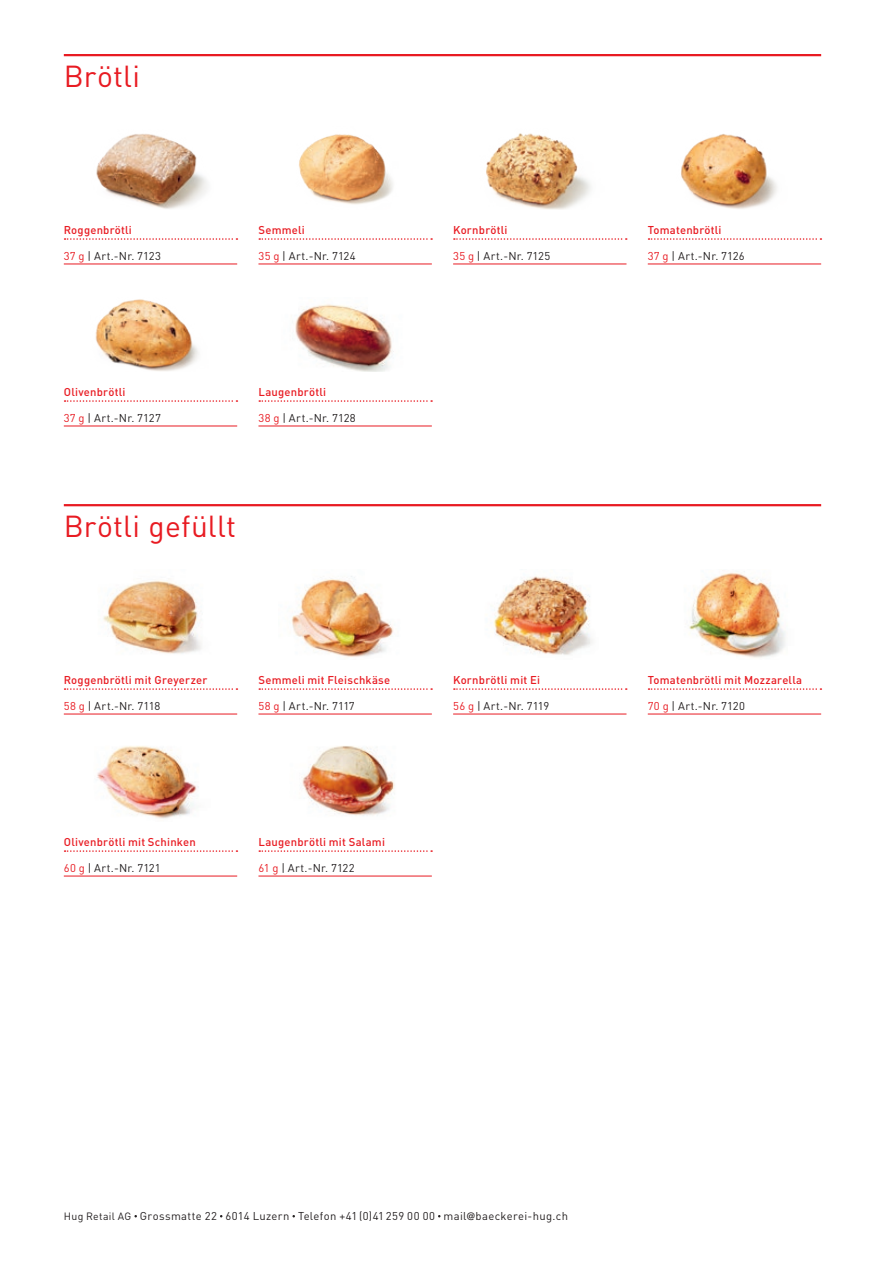
<style>
.page{position:relative;width:885px;height:1263px;background:#fff}
.page>*{position:absolute;margin:0;border:0;box-sizing:border-box;transform-origin:0 0}
.t1{font:30px "DINOT";letter-spacing:.005em;color:#e81b22}
.t2{font:11.25px "DINOT";letter-spacing:.03em;color:#231f20}
.t3{font:500 11.25px "DINOT";letter-spacing:.02em;color:#e81b22}
.s1{color:#e81b22}
.s2{font-size:10.5px}
.s3{font-family:"Corporate S";font-weight:600}
</style>
<div class="page">
<hr style="left:64px;top:504px;width:757px;height:2px;background:#e81b22">
<img style="left:103px;top:580px;width:98px;height:74px">
<svg style="left:65px;top:688px;width:172px;height:2px"></svg>
<hr style="left:64px;top:714px;width:173px;height:1px;background:#e81b22">
<img style="left:291px;top:576px;width:103px;height:82px">
<svg style="left:259px;top:688px;width:173px;height:2px"></svg>
<hr style="left:258px;top:714px;width:174px;height:1px;background:#e81b22">
<img style="left:493px;top:576px;width:99px;height:79px">
<svg style="left:454px;top:688px;width:172px;height:2px"></svg>
<hr style="left:453px;top:714px;width:173px;height:1px;background:#e81b22">
<img style="left:689px;top:572px;width:96px;height:86px">
<svg style="left:648px;top:688px;width:173px;height:2px"></svg>
<hr style="left:647px;top:714px;width:174px;height:1px;background:#e81b22">
<img style="left:97px;top:746px;width:100px;height:73px">
<svg style="left:65px;top:850px;width:172px;height:2px"></svg>
<hr style="left:64px;top:876px;width:173px;height:1px;background:#e81b22">
<img style="left:302px;top:746px;width:93px;height:70px">
<svg style="left:259px;top:850px;width:173px;height:2px"></svg>
<hr style="left:258px;top:876px;width:174px;height:1px;background:#e81b22">
<hr style="left:64px;top:54px;width:757px;height:2px;background:#e81b22">
<img style="left:96px;top:134px;width:111px;height:75px">
<svg style="left:65px;top:238px;width:172px;height:2px"></svg>
<hr style="left:64px;top:264px;width:173px;height:1px;background:#e81b22">
<img style="left:299px;top:134px;width:94px;height:71px">
<svg style="left:259px;top:238px;width:173px;height:2px"></svg>
<hr style="left:258px;top:264px;width:174px;height:1px;background:#e81b22">
<img style="left:486px;top:133px;width:105px;height:76px">
<svg style="left:454px;top:238px;width:172px;height:2px"></svg>
<hr style="left:453px;top:264px;width:173px;height:1px;background:#e81b22">
<img style="left:681px;top:134px;width:96px;height:75px">
<svg style="left:648px;top:238px;width:173px;height:2px"></svg>
<hr style="left:647px;top:264px;width:174px;height:1px;background:#e81b22">
<img style="left:95px;top:299px;width:104px;height:72px">
<svg style="left:65px;top:400px;width:172px;height:2px"></svg>
<hr style="left:64px;top:426px;width:173px;height:1px;background:#e81b22">
<img style="left:295px;top:304px;width:99px;height:67px">
<svg style="left:259px;top:400px;width:173px;height:2px"></svg>
<hr style="left:258px;top:426px;width:174px;height:1px;background:#e81b22">
<h1 class="t1" style="left:64px;top:55px;width:78px">Brötli</h1>
<p class="t3" style="left:64px;top:222px;width:70px">Roggenbrötli</p>
<p class="t2" style="left:64px;top:248px;width:99px"><span class="s1">37 g</span> | Art.-Nr. 7123</p>
<p class="t3" style="left:258px;top:222px;width:48px">Semmeli</p>
<p class="t2" style="left:258px;top:248px;width:99px"><span class="s1">35 g</span> | Art.-Nr. 7124</p>
<p class="t3" style="left:64px;top:384px;width:63px">Olivenbrötli</p>
<p class="t2" style="left:64px;top:410px;width:99px"><span class="s1">37 g</span> | Art.-Nr. 7127</p>
<p class="t3" style="left:258px;top:384px;width:69px">Laugenbrötli</p>
<p class="t2" style="left:258px;top:410px;width:99px"><span class="s1">38 g</span> | Art.-Nr. 7128</p>
<h1 class="t1" style="left:64px;top:505px;width:174px">Brötli gefüllt</h1>
<p class="t3" style="left:64px;top:672px;width:145px">Roggenbrötli mit Greyerzer</p>
<p class="t2" style="left:64px;top:698px;width:98px"><span class="s1">58 g</span> | Art.-Nr. 7118</p>
<p class="t3" style="left:64px;top:834px;width:133px">Olivenbrötli mit Schinken</p>
<p class="t2" style="left:64px;top:860px;width:98px"><span class="s1">60 g</span> | Art.-Nr. 7121</p>
<p class="t3" style="left:258px;top:672px;width:133px">Semmeli mit Fleischkäse</p>
<p class="t2" style="left:258px;top:698px;width:98px"><span class="s1">58 g</span> | Art.-Nr. 7117</p>
<p class="t3" style="left:258px;top:834px;width:128px">Laugenbrötli mit Salami</p>
<p class="t2" style="left:258px;top:860px;width:98px"><span class="s1">61 g</span> | Art.-Nr. 7122</p>
<p class="t3" style="left:453px;top:222px;width:56px">Kornbrötli</p>
<p class="t2" style="left:453px;top:248px;width:99px"><span class="s1">35 g</span> | Art.-Nr. 7125</p>
<p class="t3" style="left:453px;top:672px;width:88px">Kornbrötli mit Ei</p>
<p class="t2" style="left:453px;top:698px;width:98px"><span class="s1">56 g</span> | Art.-Nr. 7119</p>
<p class="t3" style="left:647px;top:222px;width:75px">Tomatenbrötli</p>
<p class="t2" style="left:647px;top:248px;width:98px"><span class="s1">37 g</span> | Art.-Nr. 7126</p>
<p class="t3" style="left:647px;top:672px;width:156px">Tomatenbrötli mit Mozzarella</p>
<p class="t2" style="left:647px;top:698px;width:99px"><span class="s1">70 g</span> | Art.-Nr. 7120</p>
<p class="t2" style="left:64px;top:1209px;width:505px"><span class="s2">Hug Retail AG</span> Grossmatte 22 6014 Luzern Telefon +41 (0)41 259 00 00 mail<span class="s3">@</span>baeckerei-hug.ch</p>
</div>
